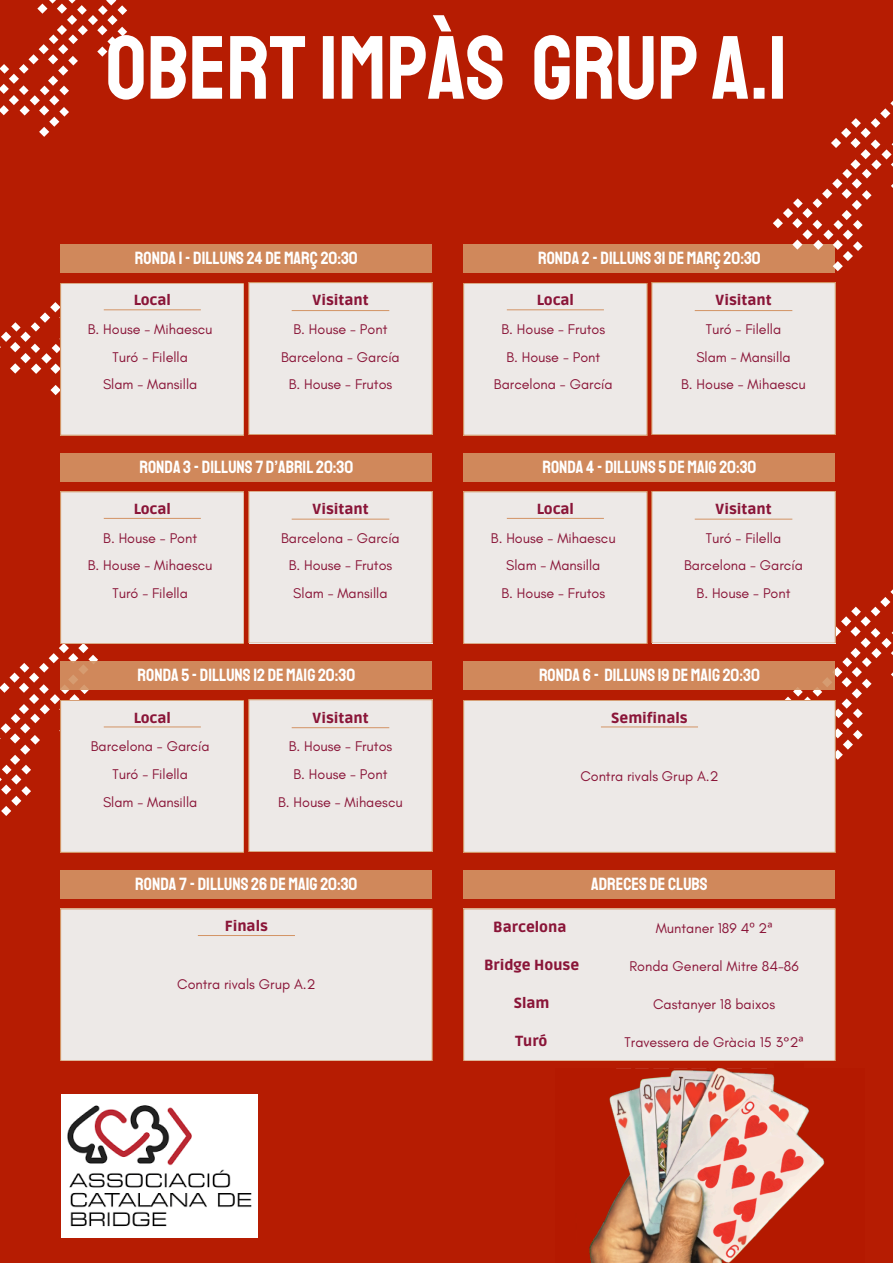
<style>
.page{position:relative;width:893px;height:1263px;background:#fff}
.page>*{position:absolute;margin:0;border:0;box-sizing:border-box;transform-origin:0 0}
.t1{font:90px "Staatliches";color:#fff}
.t2{font:17.92px "Staatliches";color:#fff}
.t3{font:900 14.55px "Ruda";color:#8a1538}
.t4{font:14.33px "Glacial Indifference";color:#8a1538}
.s1{font-family:"Noto Sans"}
</style>
<div class="page">
<div style="left:0;top:0;width:892px;height:1262px;background:#b61c02"></div>
<div style="left:61px;top:244px;width:371px;height:29px;background:#d0885b"></div>
<svg style="left:0;top:283px;width:432px;height:152px;background:#e5ccc6"></svg>
<hr style="left:292px;top:310px;width:97px;height:1px;background:#d39364">
<div style="left:463px;top:244px;width:372px;height:29px;background:#d0885b"></div>
<div style="left:463px;top:283px;width:372px;height:152px;background:#ede9e7"></div>
<hr style="left:695px;top:310px;width:97px;height:1px;background:#d39364">
<svg style="left:773px;top:89px;width:120px;height:182px"></svg>
<svg style="left:0;top:0;width:127px;height:137px"></svg>
<div style="left:61px;top:453px;width:371px;height:28px;background:#d0885b"></div>
<div style="left:463px;top:453px;width:372px;height:28px;background:#d0885b"></div>
<svg style="left:463px;top:491px;width:430px;height:269px"></svg>
<hr style="left:695px;top:519px;width:97px;height:1px;background:#d39364">
<svg style="left:0;top:491px;width:432px;height:361px"></svg>
<hr style="left:292px;top:727px;width:97px;height:1px;background:#d39364">
<div style="left:463px;top:700px;width:372px;height:152px;background:#ede9e7"></div>
<hr style="left:601px;top:727px;width:97px;height:1px;background:#d39364">
<div style="left:463px;top:661px;width:372px;height:29px;background:#d0885b"></div>
<div style="left:61px;top:909px;width:371px;height:152px;background:#ede9e7"></div>
<hr style="left:198px;top:935px;width:97px;height:1px;background:#d39364">
<div style="left:61px;top:870px;width:371px;height:28px;background:#d0885b"></div>
<img style="left:62px;top:1094px;width:196px;height:143px">
<div style="left:463px;top:909px;width:372px;height:152px;background:#ede9e7"></div>
<div style="left:463px;top:870px;width:372px;height:28px;background:#d0885b"></div>
<img style="left:555px;top:1068px;width:309px;height:195px">
<img style="left:775px;top:1068px;width:28px;height:5px">
<p class="t1" style="left:106px;top:13px;width:683px">OBERT IMPÀS GRUP A.1</p>
<p class="t2" style="left:135px;top:247px;width:224px">RONDA 1- DILLUNS 24 DE MARÇ 20:30</p>
<p class="t2" style="left:538px;top:247px;width:224px">RONDA 2 - DILLUNS 31 DE MARÇ 20:30</p>
<p class="t3" style="left:134px;top:292px;width:39px">Local</p>
<p class="t3" style="left:312px;top:292px;width:57px">Visitant</p>
<h1 class="t3" style="left:537px;top:292px;width:39px">Local</h1>
<p class="t3" style="left:715px;top:292px;width:57px">Visitant</p>
<p class="t4" style="left:88px;top:321px;width:126px">B. House - Mihaescu</p>
<p class="t4" style="left:112px;top:348px;width:77px">Turó - Filella</p>
<p class="t4" style="left:103px;top:376px;width:96px">Slam - Mansilla</p>
<p class="t4" style="left:293px;top:321px;width:95px">B. House - Pont</p>
<p class="t4" style="left:281px;top:348px;width:120px">Barcelona - García</p>
<p class="t4" style="left:289px;top:376px;width:105px">B. House - Frutos</p>
<p class="t4" style="left:501px;top:321px;width:105px">B. House - Frutos</p>
<p class="t4" style="left:506px;top:348px;width:95px">B. House - Pont</p>
<p class="t4" style="left:494px;top:376px;width:120px">Barcelona - García</p>
<p class="t4" style="left:706px;top:321px;width:77px">Turó - Filella</p>
<p class="t4" style="left:696px;top:348px;width:96px">Slam - Mansilla</p>
<p class="t4" style="left:681px;top:376px;width:126px">B. House - Mihaescu</p>
<p class="t2" style="left:139px;top:456px;width:215px">RONDA 3 - DILLUNS 7 D’ABRIL 20:30</p>
<p class="t2" style="left:542px;top:456px;width:216px">RONDA 4 - DILLUNS 5 DE MAIG 20:30</p>
<p class="t3" style="left:134px;top:501px;width:39px">Local</p>
<p class="t3" style="left:312px;top:501px;width:57px">Visitant</p>
<p class="t3" style="left:537px;top:501px;width:39px">Local</p>
<h3 class="t3" style="left:715px;top:501px;width:57px">Visitant</h3>
<p class="t4" style="left:103px;top:529px;width:95px">B. House - Pont</p>
<h2 class="t4" style="left:88px;top:557px;width:126px">B. House - Mihaescu</h2>
<h3 class="t4" style="left:112px;top:584px;width:77px">Turó - Filella</h3>
<p class="t4" style="left:281px;top:529px;width:120px">Barcelona - García</p>
<p class="t4" style="left:289px;top:557px;width:105px">B. House - Frutos</p>
<p class="t4" style="left:293px;top:584px;width:96px">Slam - Mansilla</p>
<h3 class="t4" style="left:491px;top:529px;width:126px">B. House - Mihaescu</h3>
<p class="t4" style="left:506px;top:557px;width:96px">Slam - Mansilla</p>
<p class="t4" style="left:501px;top:584px;width:105px">B. House - Frutos</p>
<p class="t4" style="left:706px;top:529px;width:77px">Turó - Filella</p>
<p class="t4" style="left:684px;top:557px;width:120px">Barcelona - García</p>
<h2 class="t4" style="left:696px;top:584px;width:95px">B. House - Pont</h2>
<p class="t2" style="left:138px;top:664px;width:219px">RONDA 5 - DILLUNS 12 DE MAIG 20:30</p>
<p class="t2" style="left:539px;top:664px;width:222px">RONDA 6 - DILLUNS 19 DE MAIG 20:30</p>
<p class="t3" style="left:134px;top:709px;width:39px">Local</p>
<p class="t3" style="left:312px;top:709px;width:57px">Visitant</p>
<p class="t3" style="left:611px;top:709px;width:78px">Semifinals</p>
<p class="t4" style="left:91px;top:738px;width:120px">Barcelona - García</p>
<p class="t4" style="left:112px;top:765px;width:77px">Turó - Filella</p>
<h3 class="t4" style="left:103px;top:793px;width:96px">Slam - Mansilla</h3>
<p class="t4" style="left:289px;top:738px;width:105px">B. House - Frutos</p>
<p class="t4" style="left:293px;top:765px;width:95px">B. House - Pont</p>
<p class="t4" style="left:278px;top:793px;width:126px">B. House - Mihaescu</p>
<p class="t4" style="left:580px;top:767px;width:140px">Contra rivals Grup A.2</p>
<p class="t2" style="left:135px;top:873px;width:224px">RONDA 7 - DILLUNS 26 DE MAIG 20:30</p>
<p class="t3" style="left:225px;top:918px;width:44px">Finals</p>
<p class="t4" style="left:177px;top:976px;width:140px">Contra rivals Grup A.2</p>
<h3 class="t2" style="left:591px;top:873px;width:118px">ADRECES DE CLUBS</h3>
<h2 class="t3" style="left:493px;top:919px;width:75px">Barcelona</h2>
<p class="t4" style="left:655px;top:919px;width:118px">Muntaner 189 4<span class="s1">º</span> 2<span class="s1">ª</span></p>
<p class="t3" style="left:484px;top:957px;width:97px">Bridge House</p>
<p class="t3" style="left:514px;top:995px;width:37px">Slam</p>
<p class="t3" style="left:515px;top:1033px;width:33px">Turó</p>
<p class="t4" style="left:629px;top:957px;width:171px">Ronda General Mitre 84-86</p>
<h3 class="t4" style="left:653px;top:995px;width:123px">Castanyer 18 baixos</h3>
<p class="t4" style="left:624px;top:1033px;width:181px">Travessera de Gràcia 15 3°2<span class="s1">ª</span></p>
</div>
